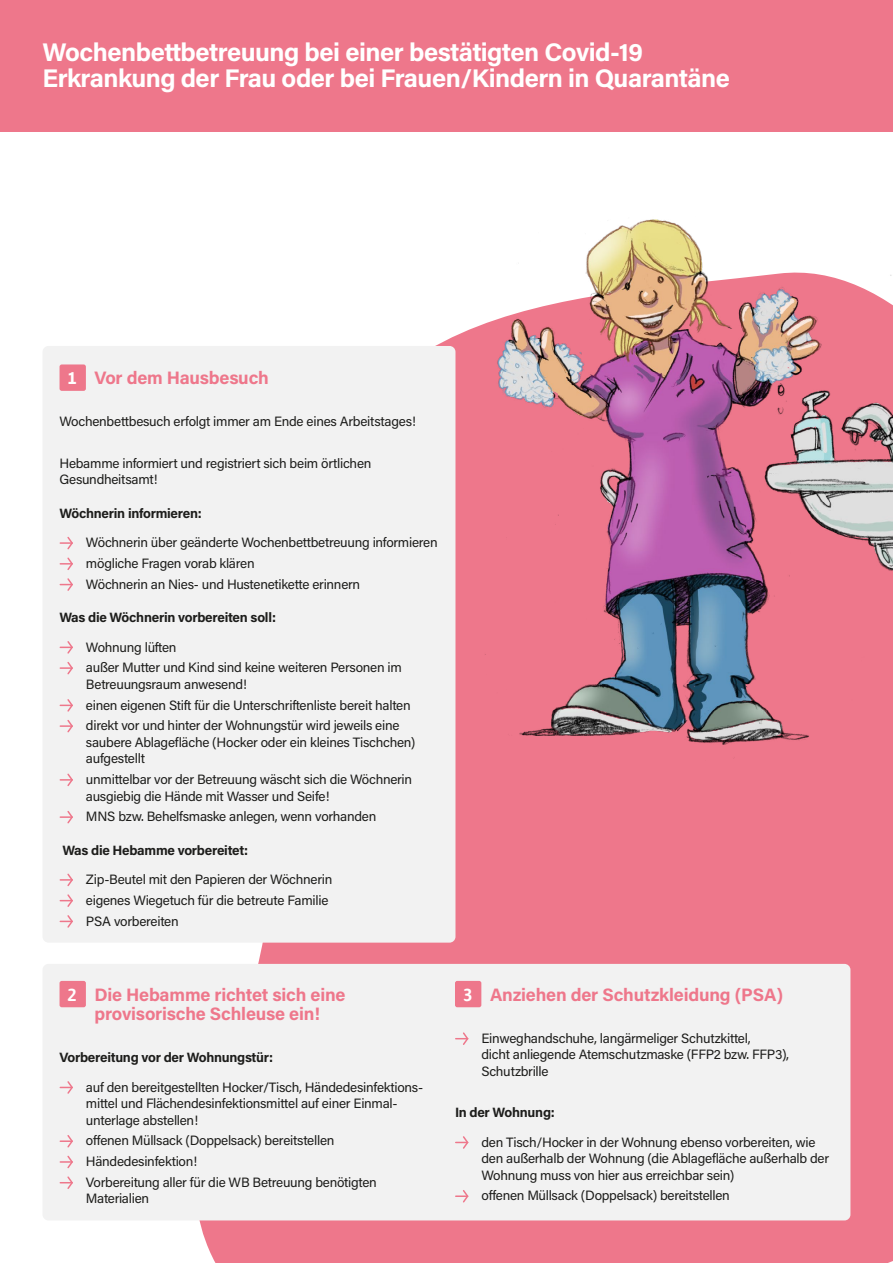
<style>
.page{position:relative;width:893px;height:1263px;background:#fff}
.page>*{position:absolute;margin:0;border:0;box-sizing:border-box;transform-origin:0 0}
.t1{font:700 25.5px/25.5px "Acumin Pro";letter-spacing:-.02em;color:#fff}
.t2{font:700 18px/19.5px "Acumin Pro";letter-spacing:-.01em;color:#ee778b;text-align:center}
.t3{font:13.5px/16.5px "Acumin Pro";letter-spacing:-.02em;color:#1d1d1b}
.t4{font:700 13.5px "Acumin Pro";letter-spacing:-.02em;color:#1d1d1b}
.s1{color:#fff}
.s2{font-family:"Rooney Sans";color:#fff}
</style>
<div class="page">
<div style="left:0;top:0;width:893px;height:132px;background:#ee778b"></div>
<div style="left:199px;top:323px;width:694px;height:940px;background:#ee778b"></div>
<div style="left:43px;top:346px;width:412px;height:597px;background:#f2f2f2;border-radius:6px"></div>
<div style="left:60px;top:364px;width:26px;height:27px;background:#ee778b;border-radius:2px"></div>
<svg style="left:60px;top:537px;width:13px;height:33px"></svg>
<svg style="left:60px;top:578px;width:13px;height:13px"></svg>
<svg style="left:60px;top:641px;width:13px;height:34px"></svg>
<svg style="left:60px;top:699px;width:13px;height:34px"></svg>
<svg style="left:60px;top:773px;width:13px;height:13px"></svg>
<svg style="left:60px;top:811px;width:13px;height:13px"></svg>
<svg style="left:60px;top:873px;width:13px;height:13px"></svg>
<svg style="left:60px;top:894px;width:13px;height:13px"></svg>
<svg style="left:60px;top:915px;width:13px;height:13px"></svg>
<div style="left:43px;top:964px;width:807px;height:256px;background:#f2f2f2;border-radius:6px"></div>
<div style="left:60px;top:981px;width:26px;height:26px;background:#ee778b;border-radius:2px"></div>
<svg style="left:60px;top:1081px;width:13px;height:13px"></svg>
<svg style="left:60px;top:1135px;width:13px;height:54px"></svg>
<div style="left:455px;top:981px;width:26px;height:26px;background:#ee778b;border-radius:2px"></div>
<svg style="left:456px;top:1032px;width:13px;height:13px"></svg>
<svg style="left:456px;top:1136px;width:13px;height:13px"></svg>
<svg style="left:456px;top:1190px;width:13px;height:13px"></svg>
<img style="left:485px;top:219px;width:408px;height:542px">
<h1 class="t1" style="left:43px;top:38px;width:689px">Wochenbettbetreuung bei einer bestätigten Covid-19<br>Erkrankung der Frau oder bei Frauen/Kindern in Quarantäne</h1>
<h2 class="t2" style="left:67px;top:368px;width:203px"><span class="s1">1</span> Vor dem Hausbesuch</h2>
<p class="t3" style="left:60px;top:413px;width:358px">Wochenbettbesuch erfolgt immer am Ende eines Arbeitstages!</p>
<p class="t3" style="left:60px;top:454px;width:313px">Hebamme informiert und registriert sich beim örtlichen<br>Gesundheitsamt!</p>
<p class="t4" style="left:60px;top:504px;width:144px">Wöchnerin informieren:</p>
<p class="t3" style="left:86px;top:532px;width:353px;line-height:20.7px">Wöchnerin über geänderte Wochenbettbetreuung informieren mögliche Fragen vorab klären<br>Wöchnerin an Nies- und Hustenetikette erinnern</p>
<p class="t4" style="left:60px;top:608px;width:218px">Was die Wöchnerin vorbereiten soll:</p>
<p class="t3" style="left:86px;top:636px;width:317px;line-height:20.7px">Wohnung lüften<br>außer Mutter und Kind sind keine weiteren Personen im</p>
<p class="t3" style="left:86px;top:673px;width:326px;line-height:20.7px">Betreuungsraum anwesend!<br>einen eigenen Stift für die Unterschriftenliste bereit halten direkt vor und hinter der Wohnungstür wird jeweils eine</p>
<p class="t3" style="left:86px;top:733px;width:331px">saubere Ablagefläche (Hocker oder ein kleines Tischchen) aufgestellt</p>
<p class="t3" style="left:86px;top:770px;width:328px">unmittelbar vor der Betreuung wäscht sich die Wöchnerin ausgiebig die Hände mit Wasser und Seife!</p>
<p class="t3" style="left:86px;top:808px;width:292px">MNS bzw. Behelfsmaske anlegen, wenn vorhanden</p>
<p class="t4" style="left:63px;top:841px;width:187px">Was die Hebamme vorbereitet:</p>
<p class="t3" style="left:86px;top:868px;width:248px;line-height:20.7px">Zip-Beutel mit den Papieren der Wöchnerin eigenes Wiegetuch für die betreute Familie<br>PSA vorbereiten</p>
<h2 class="t2" style="left:68px;top:984px;width:279px"><span class="s2">2</span> Die Hebamme richtet sich eine provisorische Schleuse ein!</h2>
<p class="t4" style="left:60px;top:1048px;width:215px">Vorbereitung vor der Wohnungstür:</p>
<p class="t3" style="left:86px;top:1078px;width:339px">auf den bereitgestellten Hocker/Tisch, Händedesinfektions&shy;mittel und Flächendesinfektionsmittel auf einer Einmal&shy;unterlage abstellen!</p>
<p class="t3" style="left:86px;top:1130px;width:292px;line-height:20.7px">offenen Müllsack (Doppelsack) bereitstellen<br>Händedesinfektion!<br>Vorbereitung aller für die WB Betreuung benötigten</p>
<p class="t3" style="left:86px;top:1190px;width:65px">Materialien</p>
<h2 class="t2" style="left:463px;top:984px;width:321px"><span class="s2">3</span> Anziehen der Schutzkleidung (PSA)</h2>
<p class="t3" style="left:481px;top:1029px;width:309px">Einweghandschuhe, langärmeliger Schutzkittel,<br>dicht anliegende Atemschutzmaske (FFP2 bzw. FFP3),<br>Schutzbrille</p>
<p class="t4" style="left:455px;top:1103px;width:101px">In der Wohnung:</p>
<p class="t3" style="left:481px;top:1133px;width:349px">den Tisch/Hocker in der Wohnung ebenso vorbereiten, wie den außerhalb der Wohnung (die Ablagefläche außerhalb der<br>Wohnung muss von hier aus erreichbar sein)</p>
<p class="t3" style="left:481px;top:1187px;width:250px">offenen Müllsack (Doppelsack) bereitstellen</p>
</div>
